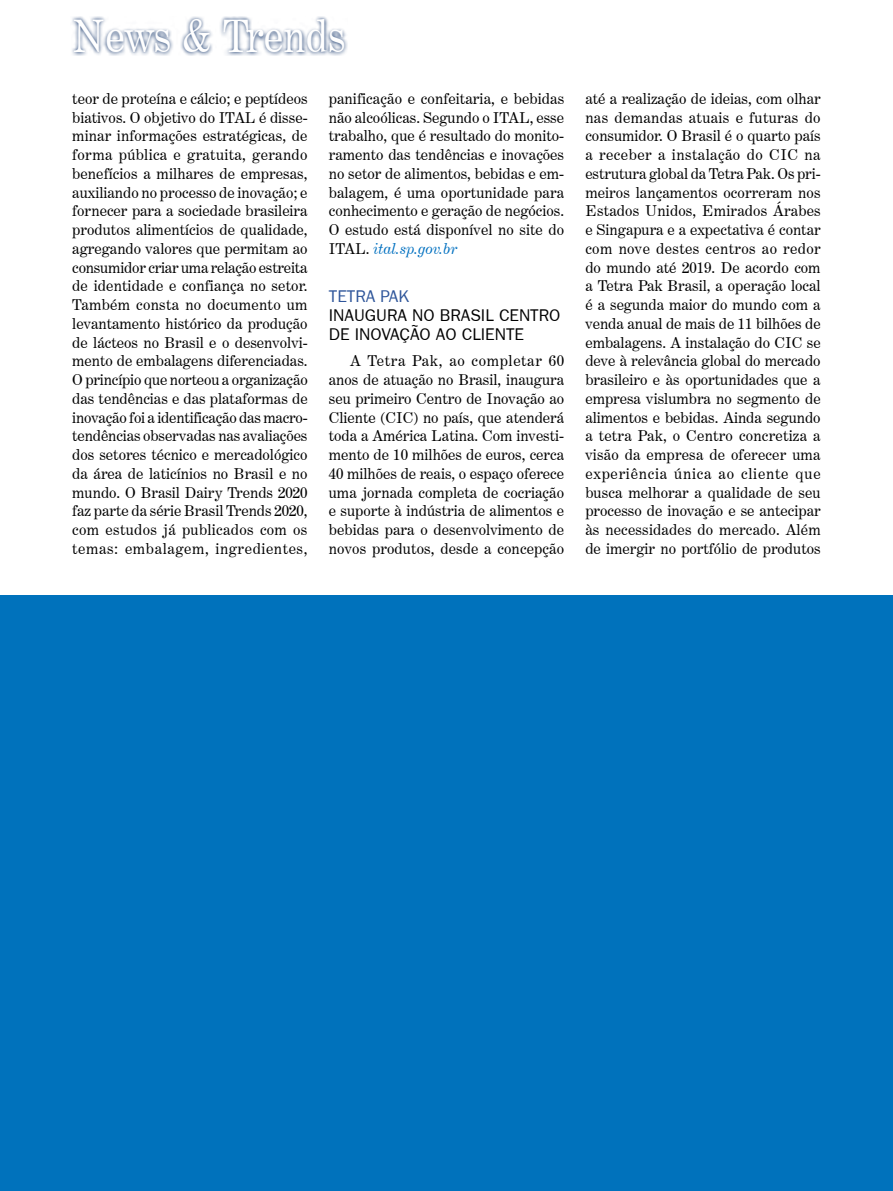
<style>
.page{position:relative;width:893px;height:1191px;background:#fff}
.page>*{position:absolute;margin:0;border:0;box-sizing:border-box;transform-origin:0 0}
.t1{font:45px "Century Expanded BT";color:#fff;scale:.9 1}
.legenda-tittle{font:16.95px/18.8px "Frankfurt Gothic";color:#000}
.tittle-azul{font:16.95px "Frankfurt Gothic";color:#2e559a}
.texto{font:15px/18.8px "Century Expanded BT";letter-spacing:.005em;color:#000;text-align:justify}
.s1{font-style:italic;color:#0070c0}
</style>
<div class="page">
<svg style="left:72px;top:16px;width:275px;height:39px"></svg>
<div style="left:0;top:595px;width:893px;height:596px;background:#0072bc"></div>
<h1 class="t1" style="left:72px;top:8px;width:306px">News &amp; Trends</h1>
<p class="texto" style="left:72px;top:89px;width:237px">teor de proteína e cálcio; e peptídeos biativos. O objetivo do ITAL é disse&shy;minar informações estratégicas, de forma pública e gratuita, gerando benefícios a milhares de empresas, auxiliando no processo de inovação; e fornecer para a sociedade brasileira produtos alimentícios de qualidade, agregando valores que permitam ao consumidor criar uma relação estreita de identidade e confiança no setor.<br>Também consta no documento um levantamento histórico da produção de lácteos no Brasil e o desenvolvi&shy;mento de embalagens diferenciadas.<br>O princípio que norteou a organização das tendências e das plataformas de inovação foi a identificação das macro&shy;tendências observadas nas avaliações dos setores técnico e mercadológico da área de laticínios no Brasil e no mundo. O Brasil Dairy Trends 2020 faz parte da série Brasil Trends 2020, com estudos já publicados com os temas: embalagem, ingredientes,</p>
<p class="texto" style="left:329px;top:89px;width:237px">panificação e confeitaria, e bebidas não alcoólicas. Segundo o ITAL, esse trabalho, que é resultado do monito&shy;ramento das tendências e inovações no setor de alimentos, bebidas e em&shy;balagem, é uma oportunidade para conhecimento e geração de negócios.<br>O estudo está disponível no site do ITAL. <span class="s1">ital.sp.gov.br</span></p>
<p class="tittle-azul" style="left:329px;top:287px;width:82px">TETRA PAK</p>
<p class="legenda-tittle" style="left:329px;top:306px;width:233px">INAUGURA NO BRASIL CENTRO<br>DE INOVAÇÃO AO CLIENTE</p>
<p class="texto" style="left:329px;top:351px;width:237px;text-indent:21px">A Tetra Pak, ao completar 60 anos de atuação no Brasil, inaugura seu primeiro Centro de Inovação ao Cliente (CIC) no país, que atenderá toda a América Latina. Com investi&shy;mento de 10 milhões de euros, cerca 40 milhões de reais, o espaço oferece uma jornada completa de cocriação e suporte à indústria de alimentos e bebidas para o desenvolvimento de novos produtos, desde a concepção</p>
<p class="texto" style="left:585px;top:89px;width:237px">até a realização de ideias, com olhar nas demandas atuais e futuras do consumidor. O Brasil é o quarto país a receber a instalação do CIC na estrutura global da Tetra Pak. Os pri&shy;meiros lançamentos ocorreram nos Estados Unidos, Emirados Árabes e Singapura e a expectativa é contar com nove destes centros ao redor do mundo até 2019. De acordo com a Tetra Pak Brasil, a operação local é a segunda maior do mundo com a venda anual de mais de 11 bilhões de embalagens. A instalação do CIC se deve à relevância global do mercado brasileiro e às oportunidades que a empresa vislumbra no segmento de alimentos e bebidas. Ainda segundo a tetra Pak, o Centro concretiza a visão da empresa de oferecer uma experiência única ao cliente que busca melhorar a qualidade de seu processo de inovação e se antecipar às necessidades do mercado. Além de imergir no portfólio de produtos</p>
</div>
